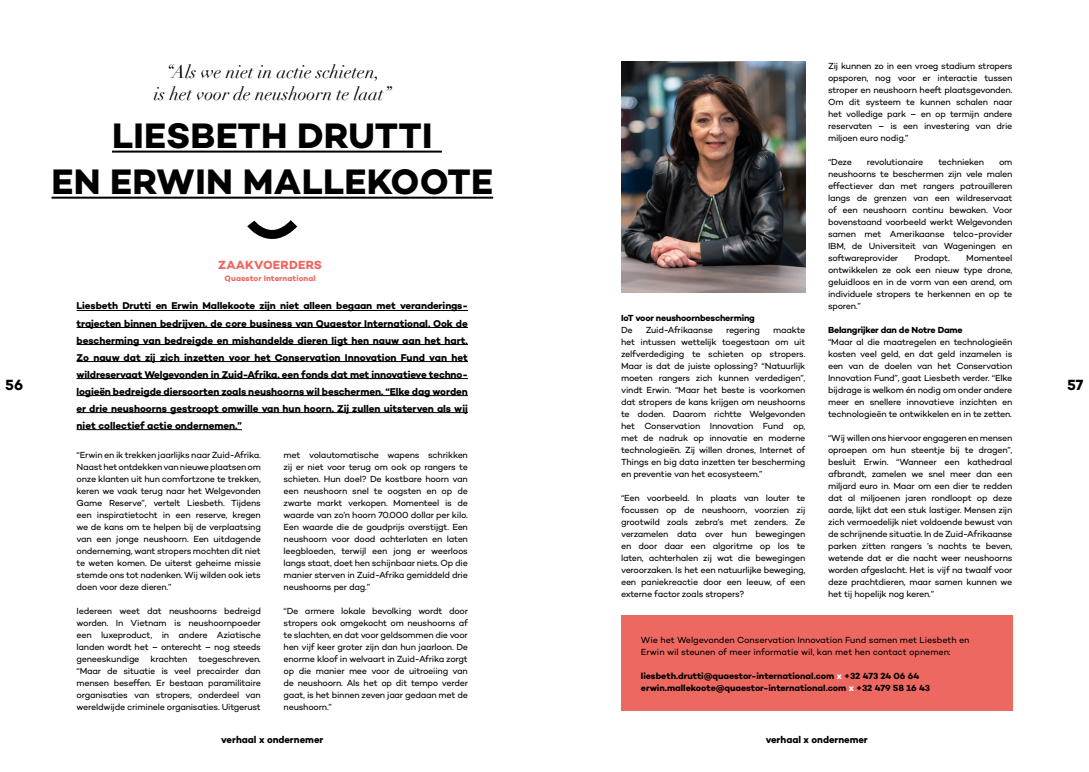
<style>
.page{position:relative;width:1089px;height:772px;background:#fff}
.page>*{position:absolute;margin:0;border:0;box-sizing:border-box;transform-origin:0 0}
.t1{font:700 36px/46px "Campton";letter-spacing:.01em;color:#000;text-align:center}
.t2{font:italic 18px/21.6px "Didot";color:#000;text-align:center}
.t3{font:700 15px "Campton";color:#000}
.t4{font:700 12px "Campton";letter-spacing:.02em;color:#ed6860}
.t5{font:700 10px/17px "Campton";letter-spacing:-.005em;color:#000;text-align:justify}
.t6{font:9px/12px "Campton";letter-spacing:-.025em;color:#000;text-align:justify}
.t7{font:700 9px/12px "Campton";letter-spacing:-.01em;color:#000}
.t8{font:9px/12px "Campton";letter-spacing:-.005em;color:#000}
.t9{font:700 8px "Campton";letter-spacing:.005em;color:#ed6860}
.s1{color:#fff}
</style>
<div class="page">
<hr style="left:112px;top:150px;width:330px;height:2px;background:#000">
<hr style="left:52px;top:196px;width:441px;height:2px;background:#000">
<svg style="left:247px;top:220px;width:50px;height:19px"></svg>
<hr style="left:77px;top:310px;width:391px;height:1px;background:#000">
<hr style="left:77px;top:327px;width:391px;height:1px;background:#000">
<hr style="left:77px;top:344px;width:391px;height:1px;background:#000">
<hr style="left:77px;top:361px;width:391px;height:1px;background:#000">
<hr style="left:77px;top:378px;width:391px;height:1px;background:#000">
<hr style="left:77px;top:395px;width:391px;height:1px;background:#000">
<hr style="left:77px;top:412px;width:391px;height:1px;background:#000">
<hr style="left:77px;top:429px;width:165px;height:1px;background:#000">
<div style="left:621px;top:615px;width:391px;height:95px;background:#ed6860"></div>
<img style="left:621px;top:61px;width:184px;height:231px">
<p class="t6" style="left:828px;top:59px;width:186px">Zij kunnen zo in een vroeg stadium stropers opsporen, nog voor er interactie tussen stroper en neushoorn heeft plaatsgevonden.<br>Om dit systeem te kunnen schalen naar het volledige park – en op termijn andere reservaten – is een investering van drie miljoen euro nodig.”</p>
<p class="t6" style="left:828px;top:155px;width:25px">“Deze</p>
<p class="t6" style="left:867px;top:155px;width:58px">revolutionaire</p>
<p class="t6" style="left:938px;top:155px;width:47px">technieken</p>
<h2 class="t2" style="left:154px;top:61px;width:239px">“Als we niet in actie schieten,<br>is het voor de neushoorn te laat”</h2>
<h1 class="t1" style="left:52px;top:112px;width:443px">LIESBETH DRUTTI<br>EN ERWIN MALLEKOOTE</h1>
<p class="t6" style="left:828px;top:155px;width:186px;text-indent:171px">om neushoorns te beschermen zijn vele malen effectiever dan met rangers patrouilleren langs de grenzen van een wildreservaat of een neushoorn continu bewaken. Voor bovenstaand voorbeeld werkt Welgevonden samen met Amerikaanse telco-provider IBM, de Universiteit van Wageningen en softwareprovider</p>
<p class="t6" style="left:828px;top:251px;width:186px;text-indent:138px">Momenteel ontwikkelen ze ook een nieuw type drone, geluidloos en in de vorm van een arend, om individuele stropers te herkennen en op te sporen.”</p>
<p class="t7" style="left:828px;top:323px;width:136px">Belangrijker dan de Notre Dame</p>
<p class="t6" style="left:828px;top:335px;width:186px">“Maar al die maatregelen en technologieën kosten veel geld, en dat geld inzamelen is een van de doelen van het Conservation Innovation Fund”, gaat Liesbeth verder. “Elke bijdrage is welkom én nodig om onder andere meer en snellere innovatieve inzichten en technologieën te ontwikkelen en in te zetten.</p>
<p class="t6" style="left:828px;top:431px;width:186px">“Wij willen ons hiervoor engageren en mensen oproepen om hun steentje bij te dragen”, besluit Erwin. “Wanneer een kathedraal afbrandt, zamelen we snel meer dan een miljard euro in. Maar om een dier te redden dat al miljoenen jaren rondloopt op deze aarde, lijkt dat een stuk lastiger. Mensen zijn zich vermoedelijk niet voldoende bewust van de schrijnende situatie. In de Zuid-Afrikaanse parken zitten rangers ’s nachts te beven, wetende dat er die nacht weer neushoorns worden afgeslacht. Het is vijf na twaalf voor deze prachtdieren, maar samen kunnen we het tij hopelijk nog keren.”</p>
<p class="t6" style="left:914px;top:251px;width:37px">Prodapt.</p>
<h3 class="t4" style="left:218px;top:257px;width:105px">ZAAKVOERDERS</h3>
<p class="t9" style="left:224px;top:273px;width:93px">Quaestor International</p>
<p class="t5" style="left:77px;top:297px;width:393px">Liesbeth Drutti en Erwin Mallekoote zijn niet alleen begaan met veranderings&shy;trajecten binnen bedrijven, de core business van Quaestor International. Ook de bescherming van bedreigde en mishandelde dieren ligt hen nauw aan het hart.<br>Zo nauw dat zij zich inzetten voor het Conservation Innovation Fund van het wildreservaat Welgevonden in Zuid-Afrika, een fonds dat met innovatieve techno&shy;logieën bedreigde diersoorten zoals neushoorns wil beschermen. “Elke dag worden er drie neushoorns gestroopt omwille van hun hoorn. Zij zullen uitsterven als wij niet collectief actie ondernemen.”</p>
<p class="t7" style="left:621px;top:311px;width:135px">IoT voor neushoornbescherming</p>
<p class="t6" style="left:621px;top:323px;width:13px">De</p>
<p class="t6" style="left:645px;top:323px;width:69px">Zuid-Afrikaanse</p>
<p class="t6" style="left:726px;top:323px;width:36px">regering</p>
<p class="t6" style="left:621px;top:323px;width:186px;text-indent:152px">maakte het intussen wettelijk toegestaan om uit zelfverdediging te schieten op stropers.<br>Maar is dat de juiste oplossing? “Natuurlijk moeten rangers zich kunnen verdedigen”, vindt Erwin. “Maar het beste is voorkomen dat stropers de kans krijgen om neushoorns te doden. Daarom richtte Welgevonden het Conservation Innovation Fund op, met de nadruk op innovatie en moderne technologieën. Zij willen drones, Internet of Things en big data inzetten ter bescherming en preventie van het ecosysteem.”</p>
<p class="t6" style="left:621px;top:491px;width:186px">“Een voorbeeld. In plaats van louter te focussen op de neushoorn, voorzien zij grootwild zoals zebra’s met zenders. Ze verzamelen data over hun bewegingen en door daar een algoritme op los te laten, achterhalen zij wat die bewegingen veroorzaken. Is het een natuurlijke beweging, een paniekreactie door een leeuw, of een externe factor zoals stropers?</p>
<h3 class="t3" style="left:5px;top:375px;width:19px">56</h3>
<h3 class="t3" style="left:1067px;top:375px;width:18px">57</h3>
<p class="t6" style="left:77px;top:448px;width:186px">“Erwin en ik trekken jaarlijks naar Zuid-Afrika.<br>Naast het ontdekken van nieuwe plaatsen om onze klanten uit hun comfortzone te trekken, keren we vaak terug naar het Welgevonden Game Reserve”, vertelt Liesbeth. Tijdens een inspiratietocht in een reserve, kregen we de kans om te helpen bij de verplaatsing van een jonge neushoorn. Een uitdagende onderneming, want stropers mochten dit niet te weten komen. De uiterst geheime missie stemde ons tot nadenken. Wij wilden ook iets doen voor deze dieren.”</p>
<p class="t6" style="left:77px;top:604px;width:186px">Iedereen weet dat neushoorns bedreigd worden. In Vietnam is neushoornpoeder een luxeproduct, in andere Aziatische landen wordt het – onterecht – nog steeds geneeskundige krachten toegeschreven. “Maar de situatie is veel precairder dan mensen beseffen. Er bestaan paramilitaire organisaties van stropers, onderdeel van wereldwijde criminele organisaties. Uitgerust</p>
<p class="t6" style="left:283px;top:448px;width:186px">met volautomatische wapens schrikken zij er niet voor terug om ook op rangers te schieten. Hun doel? De kostbare hoorn van een neushoorn snel te oogsten en op de zwarte markt verkopen. Momenteel is de waarde van zo’n hoorn 70.000 dollar per kilo.<br>Een waarde die de goudprijs overstijgt. Een neushoorn voor dood achterlaten en laten leegbloeden, terwijl een jong er weerloos langs staat, doet hen schijnbaar niets. Op die manier sterven in Zuid-Afrika gemiddeld drie neushoorns per dag.”</p>
<p class="t6" style="left:283px;top:604px;width:186px">“De armere lokale bevolking wordt door stropers ook omgekocht om neushoorns af te slachten, en dat voor geldsommen die voor hen vijf keer groter zijn dan hun jaarloon. De enorme kloof in welvaart in Zuid-Afrika zorgt op die manier mee voor de uitroeiing van de neushoorn. Als het op dit tempo verder gaat, is het binnen zeven jaar gedaan met de neushoorn.”</p>
<p class="t8" style="left:641px;top:633px;width:330px">Wie het Welgevonden Conservation Innovation Fund samen met Liesbeth en<br>Erwin wil steunen of meer informatie wil, kan met hen contact opnemen:</p>
<p class="t7" style="left:641px;top:669px;width:291px">liesbeth.drutti@quaestor-international.com <span class="s1">x</span> +32 473 24 06 64 erwin.mallekoote@quaestor-international.com <span class="s1">x</span> +32 479 58 16 43</p>
<p class="t5" style="left:221px;top:730px;width:104px">verhaal x ondernemer</p>
<p class="t5" style="left:765px;top:730px;width:104px">verhaal x ondernemer</p>
</div>
